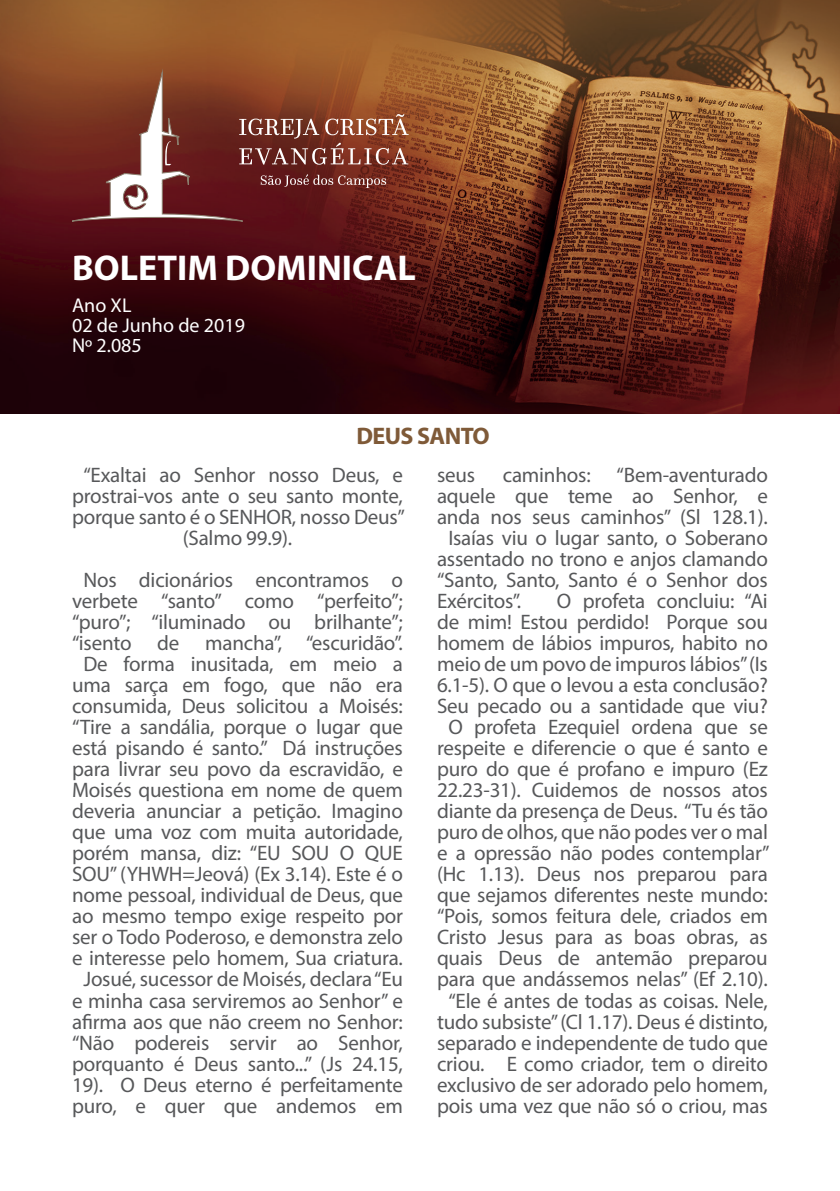
<style>
.page{position:relative;width:840px;height:1191px;background:#fff}
.page>*{position:absolute;margin:0;border:0;box-sizing:border-box;transform-origin:0 0}
.t1{font:700 36px "Myriad Pro";color:#fff}
.t2{font:700 24px "Myriad Pro";letter-spacing:-.025em;color:#7f5a38}
.t3{font:21px/21px "Myriad Pro";letter-spacing:-.01em;color:#57585a;text-align:center}
.t4{font:20px "Myriad Pro";color:#fff}
</style>
<div class="page">
<img style="left:0;top:0;width:839px;height:413px">
<svg style="left:71px;top:72px;width:337px;height:149px;background:#834337"></svg>
<p class="t1" style="left:72px;top:244px;width:345px">BOLETIM DOMINICAL</p>
<p class="t4" style="left:72px;top:292px;width:61px">Ano XL</p>
<p class="t4" style="left:72px;top:312px;width:174px">02 de Junho de 2019</p>
<p class="t4" style="left:72px;top:332px;width:71px">Nº 2.085</p>
<p class="t2" style="left:356px;top:420px;width:135px">DEUS SANTO</p>
<p class="t3" style="left:72px;top:464px;width:334px">“Exaltai ao Senhor nosso Deus, e prostrai-vos ante o seu santo monte, porque santo é o SENHOR, nosso Deus” (Salmo 99.9).</p>
<p class="t3" style="left:72px;top:569px;width:332px">Nos dicionários encontramos o verbete “santo” como “perfeito”; “puro”; “iluminado ou brilhante”; “isento de mancha”, “escuridão”.</p>
<p class="t3" style="left:72px;top:653px;width:332px">De forma inusitada, em meio a uma sarça em fogo, que não era consumida, Deus solicitou a Moisés: “Tire a sandália, porque o lugar que está pisando é santo.” Dá instruções para livrar seu povo da escravidão, e Moisés questiona em nome de quem deveria anunciar a petição. Imagino que uma voz com muita autoridade, porém mansa, diz: “EU SOU O QUE SOU” (YHWH=Jeová) (Ex 3.14). Este é o nome pessoal, individual de Deus, que ao mesmo tempo exige respeito por ser o Todo Poderoso, e demonstra zelo e interesse pelo homem, Sua criatura.</p>
<p class="t3" style="left:72px;top:968px;width:332px">Josué, sucessor de Moisés, declara “Eu e minha casa serviremos ao Senhor” e afirma aos que não creem no Senhor: “Não podereis servir ao Senhor, porquanto é Deus santo...” (Js 24.15, 19). O Deus eterno é perfeitamente puro, e quer que andemos em</p>
<p class="t3" style="left:437px;top:464px;width:332px;text-align:justify;text-indent:66px">caminhos: “Bem-aventurado aquele que teme ao Senhor, e anda nos seus caminhos” (Sl 128.1).</p>
<p class="t3" style="left:437px;top:527px;width:332px;text-align:justify;text-indent:11px">Isaías viu o lugar santo, o Soberano assentado no trono e anjos clamando “Santo, Santo, Santo é o Senhor dos Exércitos”.</p>
<p class="t3" style="left:437px;top:464px;width:40px">seus</p>
<p class="t3" style="left:437px;top:590px;width:332px;text-align:justify;text-indent:120px">O profeta concluiu: “Ai de mim! Estou perdido! Porque sou homem de lábios impuros, habito no meio de um povo de impuros lábios” (Is 6.1-5). O que o levou a esta conclusão?<br>Seu pecado ou a santidade que viu?</p>
<p class="t3" style="left:437px;top:716px;width:334px">O profeta Ezequiel ordena que se respeite e diferencie o que é santo e puro do que é profano e impuro (Ez 22.23-31). Cuidemos de nossos atos diante da presença de Deus. “Tu és tão puro de olhos, que não podes ver o mal e a opressão não podes contemplar” (Hc 1.13). Deus nos preparou para que sejamos diferentes neste mundo: “Pois, somos feitura dele, criados em Cristo Jesus para as boas obras, as quais Deus de antemão preparou para que andássemos nelas” (Ef 2.10).</p>
<p class="t3" style="left:437px;top:989px;width:332px">“Ele é antes de todas as coisas. Nele, tudo subsiste” (Cl 1.17). Deus é distinto, separado e independente de tudo que criou. E como criador, tem o direito exclusivo de ser adorado pelo homem, pois uma vez que não só o criou, mas</p>
</div>
